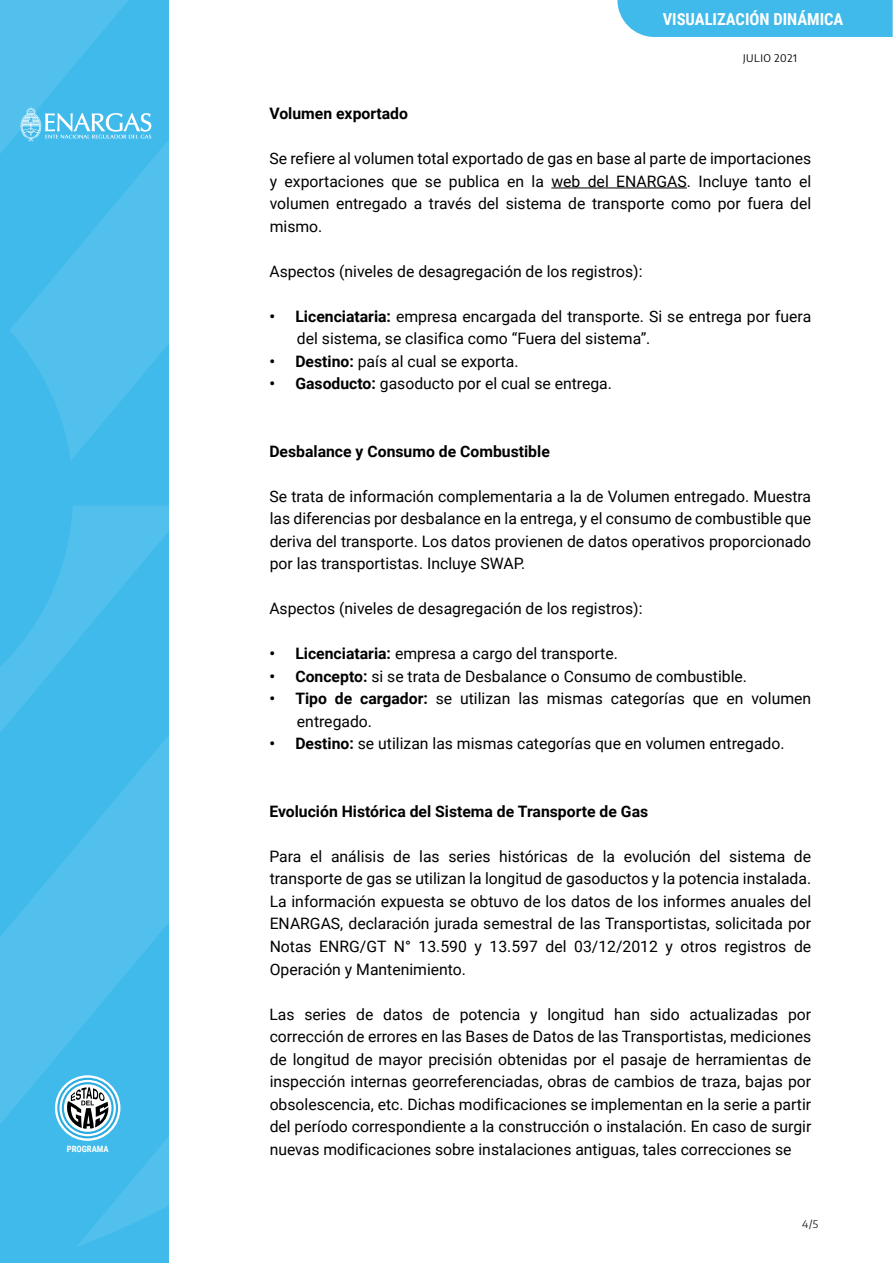
<style>
.page{position:relative;width:893px;height:1263px;background:#fff}
.page>*{position:absolute;margin:0;border:0;box-sizing:border-box;transform-origin:0 0}
.t1{font:700 16.5px "Roboto Condensed";color:#fff}
.t2{font:15.75px/22.5px "Roboto";color:#000;text-align:justify}
.t3{font:700 15.75px "Roboto";color:#000}
.t4{font:10.5px "Encode Sans";letter-spacing:.05em;color:#000}
.t5{font:10.5px "Encode Sans";color:#231f20}
.t6{font:700 8.7px "Roboto Condensed";color:#fff}
.s1{font-weight:700}
</style>
<div class="page">
<hr style="left:551px;top:188px;width:136px;height:1px;background:#000">
<svg style="left:0;top:265px;width:169px;height:998px;background:#45bceb"></svg>
<svg style="left:76px;top:618px;width:93px;height:629px;background:#45bceb"></svg>
<svg style="left:9px;top:28px;width:160px;height:433px;background:#49bdeb"></svg>
<svg style="left:0;top:1px;width:168px;height:264px;background:#49bdeb"></svg>
<svg style="left:55px;top:1075px;width:65px;height:66px"></svg>
<div style="left:62px;top:1082px;width:52px;height:52px;border:2px solid #29aae1;border-radius:50%"></div>
<div style="left:57px;top:1078px;width:61px;height:60px;border:2px solid #29aae1;border-radius:50%"></div>
<svg style="left:66px;top:1087px;width:43px;height:42px"></svg>
<div style="left:617px;top:0;width:276px;height:37px;background:#3fbaeb"></div>
<p class="t6" style="left:67px;top:1142px;width:43px">PROGRAMA</p>
<p class="t1" style="left:663px;top:7px;width:182px">VISUALIZACIÓN DINÁMICA</p>
<p class="t4" style="left:743px;top:50px;width:55px">JULIO 2021</p>
<p class="t3" style="left:269px;top:103px;width:140px">Volumen exportado</p>
<p class="t2" style="left:269px;top:147px;width:543px">Se refiere al volumen total exportado de gas en base al parte de importaciones y exportaciones que se publica en la web del ENARGAS. Incluye tanto el volumen entregado a través del sistema de transporte como por fuera del mismo.</p>
<p class="t2" style="left:269px;top:259px;width:375px">Aspectos (niveles de desagregación de los registros):</p>
<p class="t2" style="left:297px;top:304px;width:516px;text-indent:-28px"><span class="s1">• Licenciataria:</span> empresa encargada del transporte. Si se entrega por fuera del sistema, se clasifica como “Fuera del sistema”.</p>
<p class="t2" style="left:269px;top:349px;width:251px"><span class="s1">• Destino:</span> país al cual se exporta.</p>
<p class="t2" style="left:269px;top:372px;width:344px"><span class="s1">• Gasoducto:</span> gasoducto por el cual se entrega.</p>
<p class="t3" style="left:269px;top:440px;width:282px">Desbalance y Consumo de Combustible</p>
<p class="t2" style="left:269px;top:484px;width:543px">Se trata de información complementaria a la de Volumen entregado. Muestra las diferencias por desbalance en la entrega, y el consumo de combustible que deriva del transporte. Los datos provienen de datos operativos proporcionado por las transportistas. Incluye SWAP.</p>
<p class="t2" style="left:269px;top:597px;width:375px">Aspectos (niveles de desagregación de los registros):</p>
<p class="t2" style="left:269px;top:642px;width:350px"><span class="s1">• Licenciataria:</span> empresa a cargo del transporte.</p>
<p class="t2" style="left:269px;top:664px;width:479px"><span class="s1">• Concepto:</span> si se trata de Desbalance o Consumo de combustible.</p>
<p class="t2" style="left:297px;top:687px;width:516px;text-indent:-28px"><span class="s1">• Tipo de cargador:</span> se utilizan las mismas categorías que en volumen entregado.</p>
<p class="t2" style="left:269px;top:732px;width:517px"><span class="s1">• Destino:</span> se utilizan las mismas categorías que en volumen entregado.</p>
<p class="t3" style="left:269px;top:800px;width:380px">Evolución Histórica del Sistema de Transporte de Gas</p>
<p class="t2" style="left:269px;top:844px;width:543px">Para el análisis de las series históricas de la evolución del sistema de transporte de gas se utilizan la longitud de gasoductos y la potencia instalada.<br>La información expuesta se obtuvo de los datos de los informes anuales del ENARGAS, declaración jurada semestral de las Transportistas, solicitada por Notas ENRG/GT N° 13.590 y 13.597 del 03/12/2012 y otros registros de Operación y Mantenimiento.</p>
<p class="t2" style="left:269px;top:1002px;width:543px">Las series de datos de potencia y longitud han sido actualizadas por corrección de errores en las Bases de Datos de las Transportistas, mediciones de longitud de mayor precisión obtenidas por el pasaje de herramientas de inspección internas georreferenciadas, obras de cambios de traza, bajas por obsolescencia, etc. Dichas modificaciones se implementan en la serie a partir del período correspondiente a la construcción o instalación. En caso de surgir nuevas modificaciones sobre instalaciones antiguas, tales correcciones se</p>
<p class="t5" style="left:802px;top:1217px;width:17px">4/5</p>
</div>
